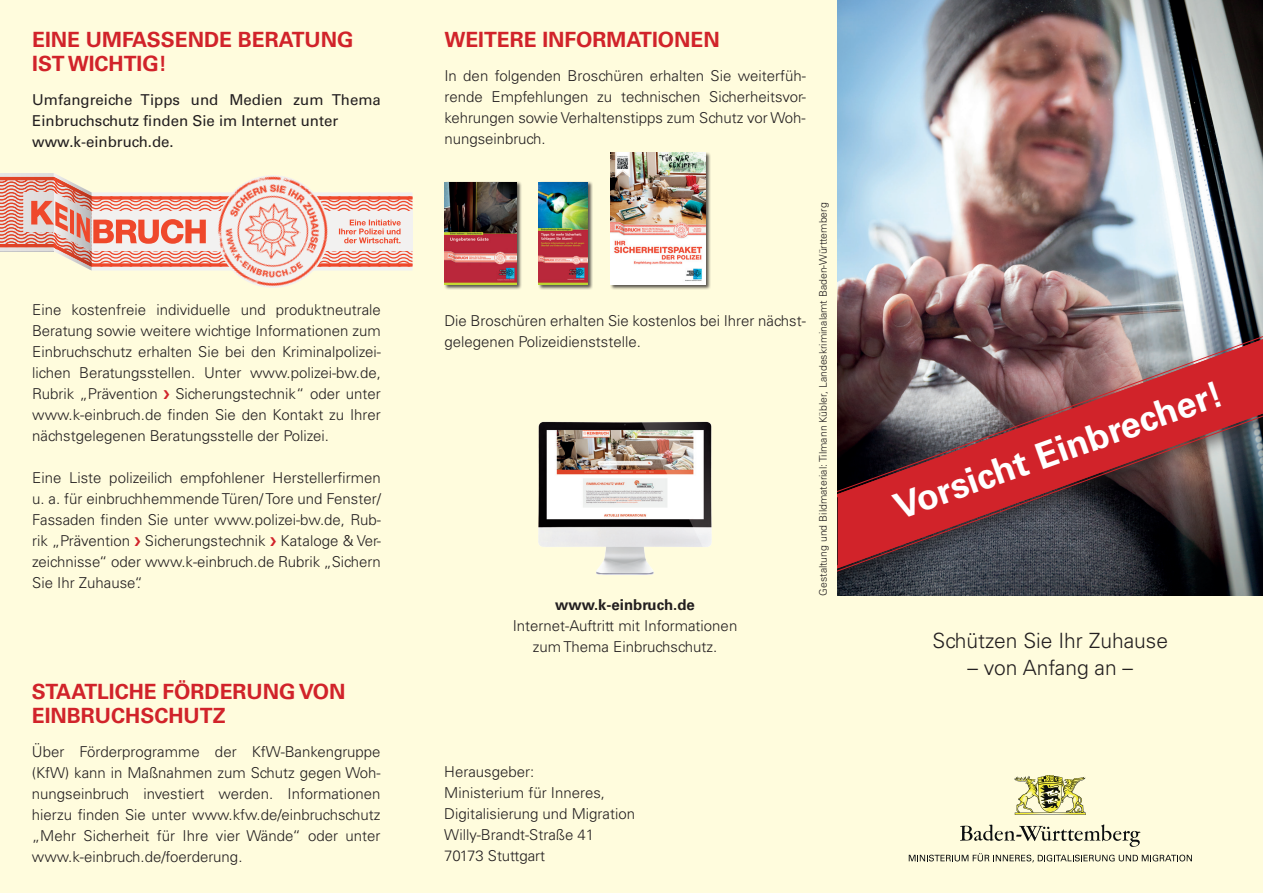
<style>
.page{position:relative;width:1263px;height:893px;background:#fffcdd}
.page>*{position:absolute;margin:0;border:0;box-sizing:border-box;transform-origin:0 0}
.t1{font:700 36px "Univers LT Std";color:#fff}
.t2{font:700 21px/24px "Univers LT Std";color:#d1232a}
.t3{font:300 21px "Univers LT Std";color:#231f20}
.t4{font:300 15px/21px "Univers LT Std";color:#231f20;text-align:justify}
.t5{font:15px/21px "Univers LT Std";color:#231f20}
.t6{font:700 15px "Univers LT Std";color:#231f20}
.t7{font:300 10.5px "Univers LT Std";color:#231f20}
</style>
<div class="page">
<img style="left:838px;top:0;width:425px;height:311px">
<div style="left:838px;top:311px;width:425px;height:284px;background:#231f20;opacity:.6"></div>
<svg style="left:838px;top:311px;width:425px;height:270px;background:#584f54"></svg>
<img style="left:838px;top:314px;width:425px;height:264px">
<svg style="left:1014px;top:775px;width:72px;height:40px"></svg>
<svg style="left:960px;top:824px;width:180px;height:23px"></svg>
<svg style="left:909px;top:853px;width:283px;height:9px"></svg>
<svg style="left:0;top:173px;width:412px;height:98px"></svg>
<img style="left:194px;top:173px;width:158px;height:115px">
<img style="left:538px;top:421px;width:174px;height:154px">
<div style="left:444px;top:181px;width:78px;height:109px;background:#231f20;opacity:.75"></div>
<img style="left:444px;top:182px;width:73px;height:103px">
<div style="left:538px;top:181px;width:55px;height:109px;background:#231f20;opacity:.75"></div>
<img style="left:539px;top:182px;width:49px;height:103px">
<div style="left:610px;top:152px;width:101px;height:138px;background:#231f20;opacity:.75"></div>
<img style="left:610px;top:153px;width:96px;height:132px">
<h2 class="t2" style="left:32px;top:28px;width:323px">EINE UMFASSENDE BERATUNG<br>IST WICHTIG!</h2>
<p class="t5" style="left:32px;top:89px;width:350px">Umfangreiche Tipps und Medien zum Thema<br>Einbruchschutz finden Sie im Internet unter www.k-einbruch.de.</p>
<p class="t4" style="left:32px;top:299px;width:350px">Eine kostenfreie individuelle und produktneutrale Beratung sowie weitere wichtige Informationen zum Einbruchschutz erhalten Sie bei den Kriminalpolizei&shy;lichen Beratungsstellen. Unter www.polizei-bw.de, Rubrik „Prävention Sicherungstechnik“ oder unter www.k-einbruch.de finden Sie den Kontakt zu Ihrer nächstgelegenen Beratungsstelle der Polizei.</p>
<p class="t4" style="left:32px;top:467px;width:350px">Eine Liste polizeilich empfohlener Herstellerfirmen u. a. für einbruchhemmende Türen/ Tore und Fenster/ Fassaden finden Sie unter www.polizei-bw.de, Rub&shy;rik „Prävention Sicherungstechnik Kataloge &amp; Ver&shy;zeichnisse“ oder www.k-einbruch.de Rubrik „Sichern Sie Ihr Zuhause“.</p>
<h2 class="t2" style="left:32px;top:680px;width:315px">STAATLICHE FÖRDERUNG VON<br>EINBRUCHSCHUTZ</h2>
<p class="t4" style="left:32px;top:741px;width:350px">Über Förderprogramme der KfW-Bankengruppe (KfW) kann in Maßnahmen zum Schutz gegen Woh&shy;nungseinbruch investiert werden. Informationen hierzu finden Sie unter www.kfw.de/einbruchschutz „Mehr Sicherheit für Ihre vier Wände“ oder unter www.k-einbruch.de/foerderung.</p>
<h2 class="t2" style="left:444px;top:28px;width:277px">WEITERE INFORMATIONEN</h2>
<p class="t4" style="left:444px;top:65px;width:363px">In den folgenden Broschüren erhalten Sie weiterfüh&shy;rende Empfehlungen zu technischen Sicherheitsvor&shy;kehrungen sowie Verhaltenstipps zum Schutz vor Woh&shy;nungseinbruch.</p>
<p class="t4" style="left:444px;top:310px;width:363px">Die Broschüren erhalten Sie kostenlos bei Ihrer nächst&shy;gelegenen Polizeidienststelle.</p>
<p class="t6" style="left:555px;top:596px;width:141px">www.k-einbruch.de</p>
<p class="t4" style="left:513px;top:615px;width:226px;text-align:center">Internet-Auftritt mit Informationen zum Thema Einbruchschutz.</p>
<p class="t7" style="left:817px;top:596px;width:395px;rotate:-90deg">Gestaltung und Bildmaterial: Tilmann Kübler, Landeskriminalamt Baden-Württemberg</p>
<p class="t4" style="left:444px;top:761px;width:192px;text-align:left">Herausgeber:<br>Ministerium für Inneres,<br>Digitalisierung und Migration<br>Willy-Brandt-Straße 41<br>70173 Stuttgart</p>
<h1 class="t1" style="left:888px;top:489px;width:348px;rotate:-20deg">Vorsicht Einbrecher!</h1>
<h2 class="t3" style="left:933px;top:627px;width:237px">Schützen Sie Ihr Zuhause</h2>
<h2 class="t3" style="left:967px;top:654px;width:167px">– von Anfang an –</h2>
</div>
